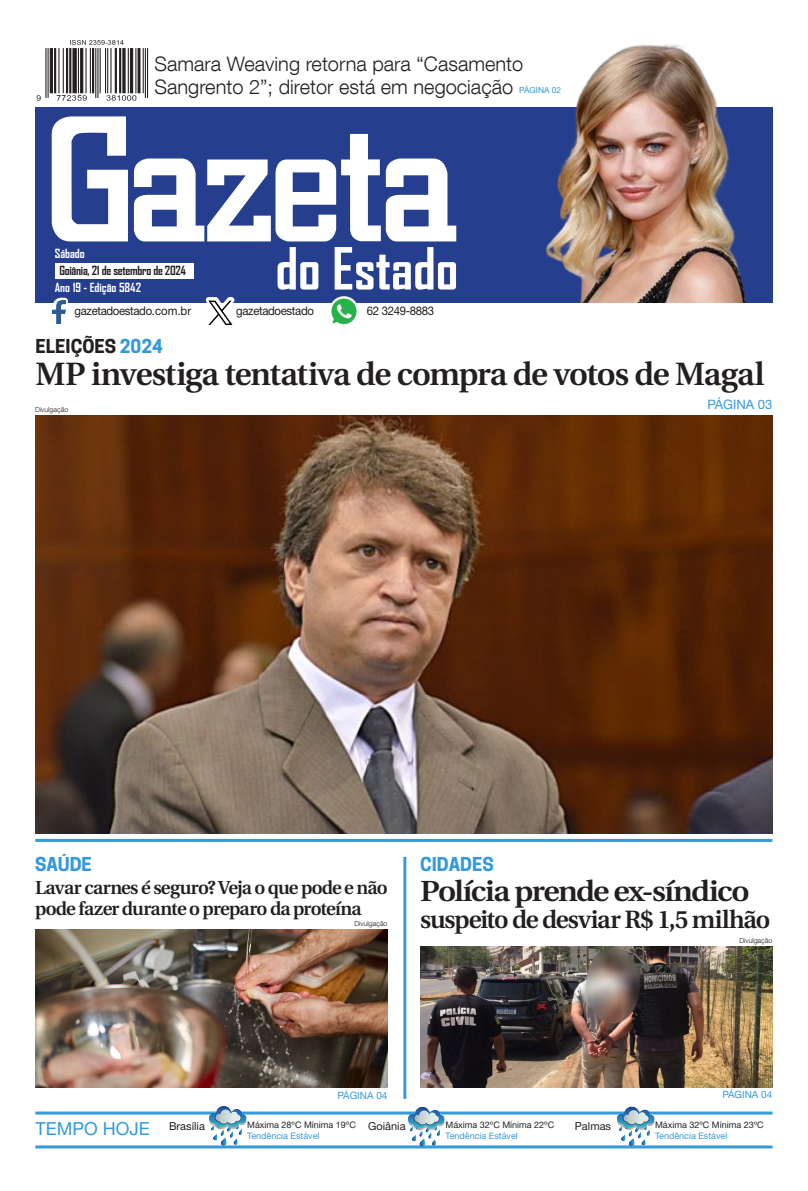
<style>
.page{position:relative;width:808px;height:1191px;background:#fff}
.page>*{position:absolute;margin:0;border:0;box-sizing:border-box;transform-origin:0 0}
.t1{font:700 55.6px "Agency FB";color:#fff}
.Manchete{font:600 32.2px "Utopia";letter-spacing:-.035em;color:#231f20}
.Manchete-2{font:600 29px "Utopia";letter-spacing:-.05em;color:#231f20;scale:1.08 1}
.Manchete-3{font:600 25px "Utopia";letter-spacing:-.045em;color:#231f20}
.t2{font:300 20px/23px "Helvetica Neue LT Com";color:#231f20}
.Manchete-4{font:600 18.8px/20.8px "Utopia";letter-spacing:-.04em;color:#231f20}
.Retranca{font:700 18px "Cooper Hewitt";color:#231f20}
.Retranca-2{font:700 18px "Cooper Hewitt";color:#349ada}
.Retranca-3{font:18px "Helvetica Neue LT Std";color:#349ada}
.Retranca-4{font:13px "Helvetica Neue LT Std";color:#349ada}
.t3{font:700 12.1px "Agency FB";letter-spacing:-.02em;color:#231f20}
.t4{font:700 12.1px "Agency FB";color:#fff}
.t5{font:12px "Helvetica Neue LT Std";letter-spacing:-.03em;color:#231f20;scale:.95 1}
.Legenda{font:11px "Helvetica Neue LT Std";color:#231f20}
.Retranca-5{font:10px "Helvetica Neue LT Std";color:#349ada}
.Legenda-2{font:9px "Helvetica Neue LT Std";color:#231f20}
.Legenda-3{font:9px "Helvetica Neue LT Std";color:#349ada}
.Retranca-6{font:8.4px "Helvetica Neue LT Std";color:#349ada}
.Crédito_Fotógrafo{font:300 7px "Helvetica Neue LT Com";color:#231f20}
.s1{color:#349ada}
</style>
<div class="page">
<div style="left:35px;top:107px;width:737px;height:196px;background:#253f8e"></div>
<svg style="left:52px;top:116px;width:76px;height:125px"></svg>
<svg style="left:134px;top:134px;width:288px;height:107px"></svg>
<div style="left:55px;top:263px;width:138px;height:16px;background:#fff"></div>
<svg style="left:55px;top:297px;width:13px;height:17px"></svg>
<img style="left:52px;top:300px;width:13px;height:24px">
<img style="left:36px;top:40px;width:112px;height:61px">
<img style="left:329px;top:296px;width:28px;height:29px">
<img style="left:422px;top:44px;width:351px;height:259px">
<div style="left:206px;top:297px;width:29px;height:31px;background:#fff"></div>
<img style="left:206px;top:299px;width:28px;height:26px">
<hr style="left:35px;top:1111px;width:737px;height:3px;background:#349ada">
<hr style="left:35px;top:1145px;width:737px;height:3px;background:#349ada">
<img style="left:408px;top:1106px;width:38px;height:41px">
<img style="left:209px;top:1106px;width:38px;height:40px">
<img style="left:617px;top:1106px;width:38px;height:40px">
<hr style="left:403px;top:857px;width:3px;height:241px;background:#349ada">
<hr style="left:35px;top:839px;width:737px;height:3px;background:#349ada">
<img style="left:420px;top:946px;width:352px;height:141px">
<img style="left:35px;top:929px;width:352px;height:158px">
<img style="left:35px;top:415px;width:737px;height:419px">
<p class="t2" style="left:154px;top:52px;width:370px">Samara Weaving retorna para “Casamento<br>Sangrento 2”; diretor está em negociação</p>
<p class="Retranca-6" style="left:519px;top:85px;width:43px">PÁGINA 02</p>
<p class="t4" style="left:55px;top:246px;width:31px">Sábado</p>
<p class="t3" style="left:59px;top:263px;width:128px">Goiânia, 21 de setembro de 2024</p>
<p class="t4" style="left:55px;top:280px;width:88px">Ano 19 - Edição 5842</p>
<p class="t1" style="left:275px;top:234px;width:184px">do Estado</p>
<p class="t5" style="left:75px;top:304px;width:124px">gazetadoestado.com.br</p>
<p class="t5" style="left:236px;top:304px;width:83px">gazetadoestado</p>
<p class="t5" style="left:367px;top:303px;width:72px">62 3249-8883</p>
<p class="Retranca" style="left:36px;top:335px;width:129px">ELEIÇÕES <span class="s1">2024</span></p>
<p class="Manchete" style="left:36px;top:356px;width:730px">MP investiga tentativa de compra de votos de Magal</p>
<p class="Crédito_Fotógrafo" style="left:35px;top:405px;width:35px">Divulgação</p>
<p class="Retranca-4" style="left:707px;top:396px;width:67px">PÁGINA 03</p>
<p class="Retranca-2" style="left:35px;top:854px;width:58px">SAÚDE</p>
<p class="Retranca-2" style="left:420px;top:854px;width:75px">CIDADES</p>
<p class="Manchete-2" style="left:420px;top:875px;width:306px">Polícia prende ex-síndico</p>
<p class="Manchete-3" style="left:420px;top:905px;width:352px">suspeito de desviar R$ 1,5 milhão</p>
<p class="Manchete-4" style="left:35px;top:877px;width:354px">Lavar carnes é seguro? Veja o que pode e não pode fazer durante o preparo da proteína</p>
<p class="Crédito_Fotógrafo" style="left:354px;top:919px;width:35px">Divulgação</p>
<p class="Crédito_Fotógrafo" style="left:739px;top:936px;width:35px">Divulgação</p>
<p class="Retranca-5" style="left:337px;top:1089px;width:51px">PÁGINA 04</p>
<p class="Retranca-5" style="left:722px;top:1088px;width:51px">PÁGINA 04</p>
<p class="Retranca-3" style="left:35px;top:1117px;width:116px">TEMPO HOJE</p>
<p class="Legenda" style="left:169px;top:1119px;width:37px">Brasília</p>
<p class="Legenda-2" style="left:247px;top:1119px;width:110px">Máxima 28ºC Mínima 19ºC</p>
<p class="Legenda" style="left:368px;top:1119px;width:39px">Goiânia</p>
<p class="Legenda" style="left:575px;top:1119px;width:38px">Palmas</p>
<p class="Legenda-3" style="left:247px;top:1130px;width:74px">Tendência Estável</p>
<p class="Legenda-2" style="left:446px;top:1119px;width:110px">Máxima 32ºC Mínima 22ºC</p>
<p class="Legenda-3" style="left:446px;top:1130px;width:74px">Tendência Estável</p>
<p class="Legenda-2" style="left:655px;top:1119px;width:110px">Máxima 32ºC Mínima 23ºC</p>
<p class="Legenda-3" style="left:655px;top:1130px;width:74px">Tendência Estável</p>
</div>
